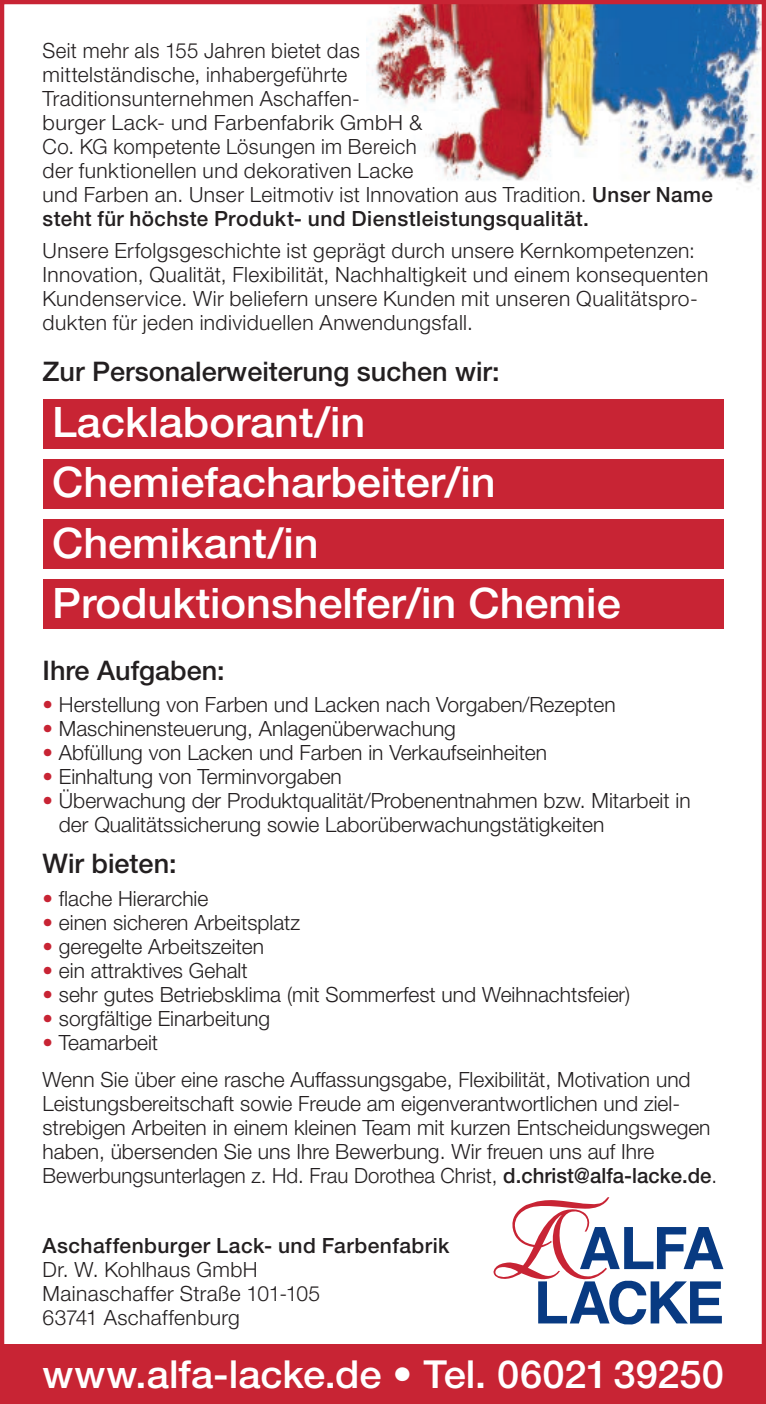
<style>
.page{position:relative;width:766px;height:1404px;background:#fff}
.page>*{position:absolute;margin:0;border:0;box-sizing:border-box;transform-origin:0 0}
.t1{font:500 42px/60px "Helvetica Neue LT Std";color:#fff}
.t2{font:500 38.7px "Helvetica Neue LT Std";color:#fff}
.t3{font:500 27px "Helvetica Neue LT Std";color:#231f20}
.t4{font:300 21px/24px "Helvetica Neue LT Std";color:#231f20}
.t5{font:300 21px/24px "Helvetica Neue LT Std";letter-spacing:.02em;color:#231f20}
.t6{font:500 21px "Helvetica Neue LT Std";letter-spacing:.02em;color:#231f20}
.s1{font-weight:500}
.s2{color:#c82434}
.s3{font-weight:300}
</style>
<div class="page">
<img style="left:366px;top:5px;width:394px;height:185px">
<div style="left:43px;top:399px;width:680px;height:49px;background:#c82434"></div>
<div style="left:43px;top:459px;width:680px;height:49px;background:#c82434"></div>
<div style="left:43px;top:519px;width:680px;height:49px;background:#c82434"></div>
<div style="left:43px;top:579px;width:680px;height:49px;background:#c82434"></div>
<div style="left:0;top:1344px;width:765px;height:59px;background:#c82434"></div>
<svg style="left:493px;top:1197px;width:230px;height:127px"></svg>
<div style="left:0;top:0;width:765px;height:1403px;border:4px solid #c82434"></div>
<p class="t5" style="left:43px;top:38px;width:671px">Seit mehr als 155 Jahren bietet das<br>mittelständische, inhabergeführte<br>Traditionsunternehmen Aschaffen-<br>burger Lack- und Farbenfabrik GmbH &amp;<br>Co. KG kompetente Lösungen im Bereich<br>der funktionellen und dekorativen Lacke<br>und Farben an. Unser Leitmotiv ist Innovation aus Tradition. <span class="s1">Unser Name steht für höchste Produkt- und Dienstleistungsqualität.</span></p>
<p class="t5" style="left:43px;top:238px;width:667px">Unsere Erfolgsgeschichte ist geprägt durch unsere Kernkompetenzen:<br>Innovation, Qualität, Flexibilität, Nachhaltigkeit und einem konsequenten Kundenservice. Wir beliefern unsere Kunden mit unseren Qualitätspro&shy;dukten für jeden individuellen Anwendungsfall.</p>
<p class="t3" style="left:43px;top:355px;width:458px">Zur Personalerweiterung suchen wir:</p>
<h1 class="t1" style="left:52px;top:392px;width:570px">Lacklaborant/in<br>Chemiefacharbeiter/in<br>Chemikant/in<br>Produktionshelfer/in Chemie</h1>
<p class="t3" style="left:43px;top:654px;width:184px">Ihre Aufgaben:</p>
<p class="t4" style="left:43px;top:692px;width:574px"><span class="s2">•</span> Herstellung von Farben und Lacken nach Vorgaben/Rezepten</p>
<p class="t4" style="left:43px;top:716px;width:415px"><span class="s2">•</span> Maschinensteuerung, Anlagenüberwachung</p>
<p class="t4" style="left:43px;top:740px;width:506px"><span class="s2">•</span> Abfüllung von Lacken und Farben in Verkaufseinheiten</p>
<p class="t4" style="left:43px;top:764px;width:301px"><span class="s2">•</span> Einhaltung von Terminvorgaben</p>
<p class="t4" style="left:59px;top:788px;width:633px;text-indent:-16px"><span class="s2">•</span> Überwachung der Produktqualität/Probenentnahmen bzw. Mitarbeit in der Qualitätssicherung sowie Laborüberwachungstätigkeiten</p>
<p class="t3" style="left:43px;top:847px;width:136px">Wir bieten:</p>
<p class="t4" style="left:43px;top:886px;width:167px"><span class="s2">•</span> flache Hierarchie</p>
<p class="t4" style="left:43px;top:910px;width:259px"><span class="s2">•</span> einen sicheren Arbeitsplatz</p>
<p class="t4" style="left:43px;top:934px;width:223px"><span class="s2">•</span> geregelte Arbeitszeiten</p>
<p class="t4" style="left:43px;top:958px;width:206px"><span class="s2">•</span> ein attraktives Gehalt</p>
<p class="t4" style="left:43px;top:982px;width:589px"><span class="s2">•</span> sehr gutes Betriebsklima (mit Sommerfest und Weihnachtsfeier)</p>
<p class="t4" style="left:43px;top:1006px;width:229px"><span class="s2">•</span> sorgfältige Einarbeitung</p>
<p class="t4" style="left:43px;top:1023px;width:649px;line-height:36.6px"><span class="s2">•</span> Teamarbeit<br>Wenn Sie über eine rasche Auffassungsgabe, Flexibilität, Motivation und</p>
<p class="t4" style="left:43px;top:1090px;width:676px">Leistungsbereitschaft sowie Freude am eigenverantwortlichen und ziel&shy;strebigen Arbeiten in einem kleinen Team mit kurzen Entscheidungswegen haben, übersenden Sie uns Ihre Bewerbung. Wir freuen uns auf Ihre Bewerbungsunterlagen z. Hd. Frau Dorothea Christ, <span class="s1">d.christ@alfa-lacke.de</span>.</p>
<p class="t6" style="left:43px;top:1232px;width:408px">Aschaffenburger Lack- und Farbenfabrik</p>
<p class="t5" style="left:43px;top:1256px;width:279px">Dr. W. Kohlhaus GmbH<br>Mainaschaffer Straße 101-105<br>63741 Aschaffenburg</p>
<h2 class="t2" style="left:43px;top:1350px;width:682px">www.alfa-lacke.de <span class="s3">•</span> Tel. 0602139250</h2>
</div>
